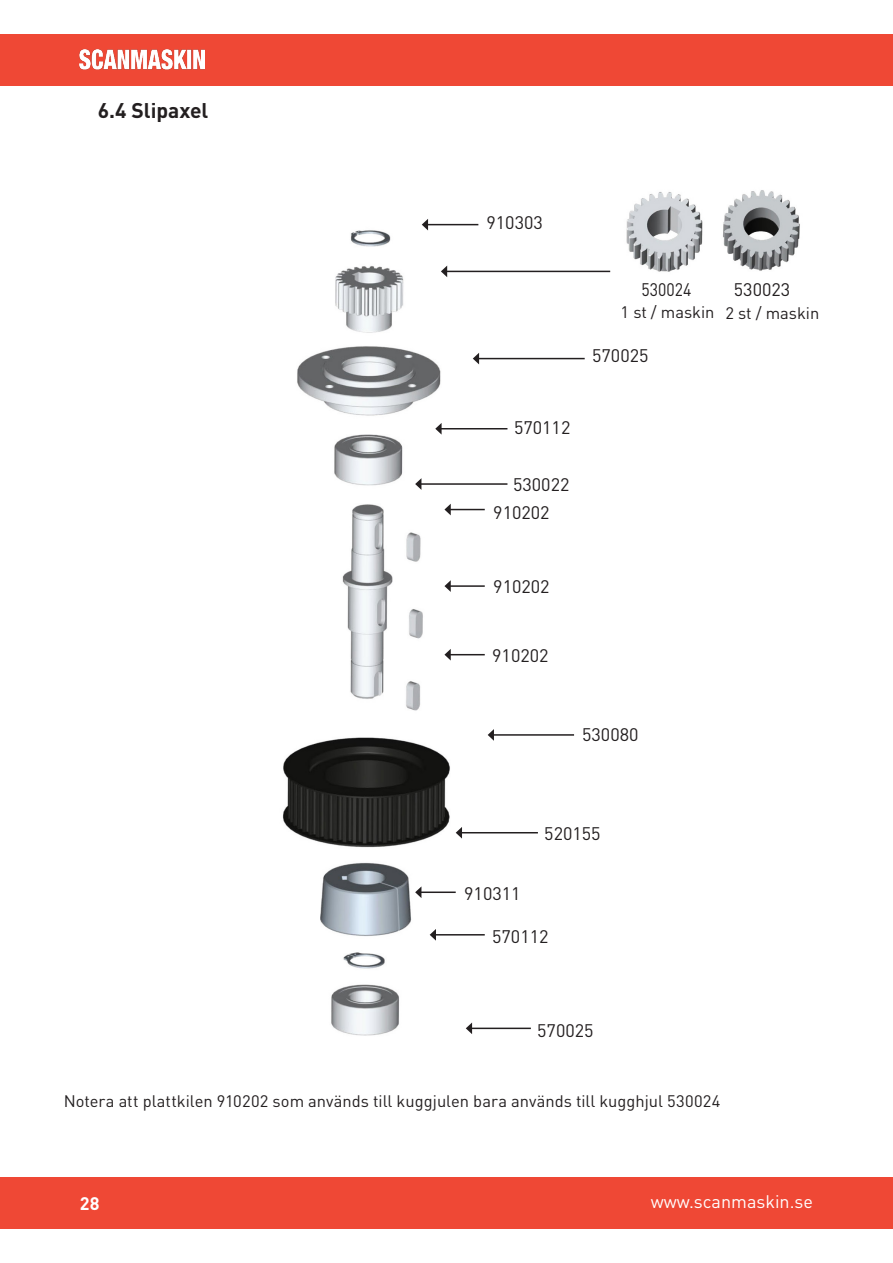
<style>
.page{position:relative;width:893px;height:1263px;background:#fff}
.page>*{position:absolute;margin:0;border:0;box-sizing:border-box;transform-origin:0 0}
.t1{font:700 21px "DIN Pro";color:#231f20}
.t2{font:18px "DIN Pro";color:#231f20}
.t3{font:18px "DIN Pro";color:#fff}
.t4{font:18px "DIN Pro";color:#231f20;scale:.88 1}
.t5{font:700 18px "DIN Pro";color:#fff}
.Bröd_-_Utan_avstånd{font:16.5px "DIN Pro";color:#231f20}
</style>
<div class="page">
<img style="left:282px;top:219px;width:183px;height:817px">
<hr style="left:427px;top:224px;width:51px;height:1px;background:#231f20">
<svg style="left:422px;top:219px;width:6px;height:11px"></svg>
<hr style="left:446px;top:271px;width:164px;height:1px;background:#231f20">
<svg style="left:441px;top:266px;width:6px;height:11px"></svg>
<hr style="left:478px;top:358px;width:107px;height:1px;background:#231f20">
<svg style="left:473px;top:353px;width:6px;height:11px"></svg>
<hr style="left:441px;top:428px;width:66px;height:1px;background:#231f20">
<svg style="left:435px;top:423px;width:7px;height:12px"></svg>
<hr style="left:421px;top:483px;width:86px;height:2px;background:#231f20">
<svg style="left:415px;top:478px;width:6px;height:12px"></svg>
<hr style="left:450px;top:509px;width:35px;height:1px;background:#231f20">
<svg style="left:444px;top:504px;width:7px;height:11px"></svg>
<hr style="left:450px;top:585px;width:35px;height:2px;background:#231f20">
<svg style="left:444px;top:580px;width:7px;height:12px"></svg>
<hr style="left:450px;top:654px;width:35px;height:1px;background:#231f20">
<svg style="left:444px;top:649px;width:7px;height:11px"></svg>
<hr style="left:493px;top:734px;width:81px;height:2px;background:#231f20">
<svg style="left:488px;top:729px;width:6px;height:12px"></svg>
<hr style="left:461px;top:832px;width:77px;height:1px;background:#231f20">
<svg style="left:456px;top:827px;width:6px;height:11px"></svg>
<hr style="left:421px;top:891px;width:35px;height:2px;background:#231f20">
<svg style="left:415px;top:886px;width:6px;height:12px"></svg>
<hr style="left:435px;top:934px;width:50px;height:1px;background:#231f20">
<svg style="left:430px;top:929px;width:6px;height:12px"></svg>
<hr style="left:471px;top:1027px;width:60px;height:2px;background:#231f20">
<svg style="left:466px;top:1022px;width:6px;height:12px"></svg>
<img style="left:626px;top:192px;width:77px;height:80px">
<img style="left:723px;top:190px;width:77px;height:81px">
<div style="left:0;top:34px;width:893px;height:51px;background:#ef4835"></div>
<div style="left:0;top:1178px;width:893px;height:51px;background:#ef4835"></div>
<img style="left:80px;top:50px;width:124px;height:19px">
<p class="t1" style="left:98px;top:94px;width:112px">6.4 Slipaxel</p>
<p class="t2" style="left:486px;top:209px;width:58px">910303</p>
<p class="t2" style="left:514px;top:414px;width:58px">570112</p>
<p class="t2" style="left:513px;top:471px;width:58px">530022</p>
<p class="t2" style="left:493px;top:498px;width:58px">910202</p>
<p class="t4" style="left:641px;top:275px;width:58px">530024</p>
<p class="t2" style="left:734px;top:275px;width:58px">530023</p>
<p class="Bröd_-_Utan_avstånd" style="left:621px;top:299px;width:95px">1 st / maskin</p>
<p class="Bröd_-_Utan_avstånd" style="left:725px;top:300px;width:95px">2 st / maskin</p>
<p class="t2" style="left:592px;top:342px;width:58px">570025</p>
<p class="t2" style="left:493px;top:573px;width:58px">910202</p>
<p class="t2" style="left:492px;top:641px;width:58px">910202</p>
<p class="t2" style="left:582px;top:720px;width:58px">530080</p>
<p class="t2" style="left:544px;top:819px;width:58px">520155</p>
<p class="t2" style="left:464px;top:879px;width:58px">910311</p>
<p class="t2" style="left:492px;top:922px;width:58px">570112</p>
<p class="t2" style="left:537px;top:1016px;width:58px">570025</p>
<p class="Bröd_-_Utan_avstånd" style="left:64px;top:1087px;width:658px">Notera att plattkilen 910202 som används till kuggjulen bara används till kugghjul 530024</p>
<p class="t5" style="left:80px;top:1189px;width:21px">28</p>
<p class="t3" style="left:651px;top:1187px;width:164px">www.scanmaskin.se</p>
</div>
